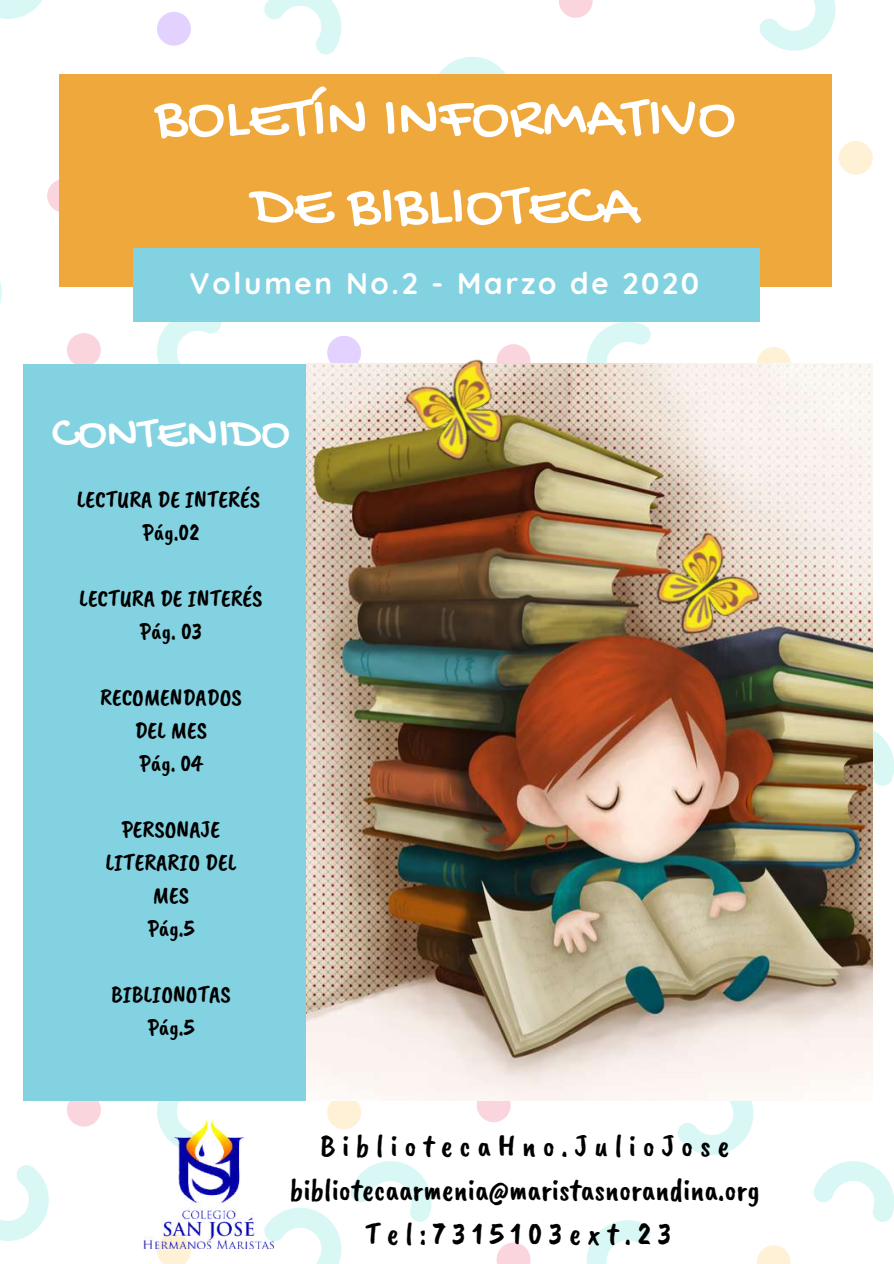
<style>
.page{position:relative;width:894px;height:1264px;background:#fff}
.page>*{position:absolute;margin:0;border:0;box-sizing:border-box;transform-origin:0 0}
.t1{font:63px/87.8px "Gochi Hand";color:#fff;text-align:center}
.t2{font:48px "Gochi Hand";color:#fff}
.t3{font:31.5px/44px "Caveat Brush";color:#000;text-align:center}
.t4{font:700 29.85px "Quicksand";letter-spacing:.09em;color:#fff}
.t5{font:24px/33px "Caveat Brush";color:#000;text-align:center}
</style>
<div class="page">
<div style="left:67px;top:1092px;width:34px;height:34px;background:#fad5de;border-radius:50%"></div>
<svg style="left:157px;top:1248px;width:34px;height:15px"></svg>
<div style="left:327px;top:1095px;width:34px;height:34px;background:#fff1d6;border-radius:50%"></div>
<svg style="left:0;top:1165px;width:49px;height:75px"></svg>
<svg style="left:263px;top:1208px;width:78px;height:55px"></svg>
<svg style="left:155px;top:1100px;width:67px;height:19px"></svg>
<div style="left:47px;top:179px;width:34px;height:34px;background:#fad5de;border-radius:50%"></div>
<div style="left:67px;top:333px;width:34px;height:34px;background:#fad5de;border-radius:50%"></div>
<div style="left:157px;top:12px;width:34px;height:34px;background:#e3d2ff;border-radius:50%"></div>
<div style="left:327px;top:336px;width:34px;height:33px;background:#e3d2ff;border-radius:50%"></div>
<svg style="left:0;top:0;width:42px;height:19px"></svg>
<svg style="left:264px;top:0;width:77px;height:55px"></svg>
<svg style="left:157px;top:322px;width:64px;height:42px"></svg>
<svg style="left:0;top:282px;width:2px;height:22px"></svg>
<svg style="left:559px;top:0;width:33px;height:18px"></svg>
<div style="left:838px;top:141px;width:34px;height:34px;background:#fff1d6;border-radius:50%"></div>
<svg style="left:759px;top:0;width:77px;height:51px"></svg>
<svg style="left:439px;top:57px;width:67px;height:17px"></svg>
<div style="left:783px;top:74px;width:48px;height:212px;background:#eea83c"></div>
<div style="left:107px;top:74px;width:676px;height:212px;background:#eea83c"></div>
<div style="left:59px;top:74px;width:48px;height:212px;background:#eea83c"></div>
<div style="left:720px;top:248px;width:39px;height:74px;background:#83d2e1"></div>
<div style="left:172px;top:248px;width:548px;height:74px;background:#83d2e1"></div>
<div style="left:133px;top:248px;width:39px;height:74px;background:#83d2e1"></div>
<div style="left:23px;top:412px;width:284px;height:645px;background:#83d2e1"></div>
<div style="left:23px;top:364px;width:284px;height:48px;background:#83d2e1"></div>
<div style="left:23px;top:1057px;width:284px;height:43px;background:#83d2e1"></div>
<svg style="left:756px;top:347px;width:34px;height:34px"></svg>
<svg style="left:872px;top:723px;width:21px;height:64px"></svg>
<svg style="left:585px;top:322px;width:67px;height:42px"></svg>
<svg style="left:476px;top:1088px;width:34px;height:34px"></svg>
<svg style="left:496px;top:1242px;width:34px;height:21px"></svg>
<svg style="left:757px;top:1245px;width:33px;height:18px"></svg>
<svg style="left:677px;top:1101px;width:77px;height:54px"></svg>
<svg style="left:813px;top:1161px;width:80px;height:61px"></svg>
<svg style="left:586px;top:1220px;width:65px;height:43px"></svg>
<svg style="left:351px;top:1161px;width:81px;height:61px"></svg>
<img style="left:307px;top:364px;width:565px;height:736px">
<img style="left:143px;top:1119px;width:130px;height:129px">
<img style="left:367px;top:344px;width:195px;height:162px">
<img style="left:610px;top:495px;width:194px;height:194px">
<h1 class="t1" style="left:155px;top:78px;width:582px">BOLETÍN INFORMATIVO<br>DE BIBLIOTECA</h1>
<p class="t4" style="left:189px;top:264px;width:511px">Volumen No.2 - Marzo de 2020</p>
<h2 class="t2" style="left:52px;top:408px;width:239px">CONTENIDO</h2>
<p class="t5" style="left:77px;top:483px;width:185px">LECTURA DE INTERÉS<br>Pág.02</p>
<p class="t5" style="left:79px;top:582px;width:185px">LECTURA DE INTERÉS<br>Pág. 03</p>
<p class="t5" style="left:100px;top:681px;width:143px">RECOMENDADOS<br>DEL MES<br>Pág. 04</p>
<p class="t5" style="left:105px;top:812px;width:132px">PERSONAJE<br>LITERARIO DEL<br>MES<br>Pág.5</p>
<p class="t5" style="left:111px;top:977px;width:121px">BIBLIONOTAS<br>Pág.5</p>
<h3 class="t3" style="left:290px;top:1123px;width:471px">BibliotecaHno.JulioJose bibliotecaarmenia@maristasnorandina.org<br>Tel:7315103ext.23</h3>
</div>
